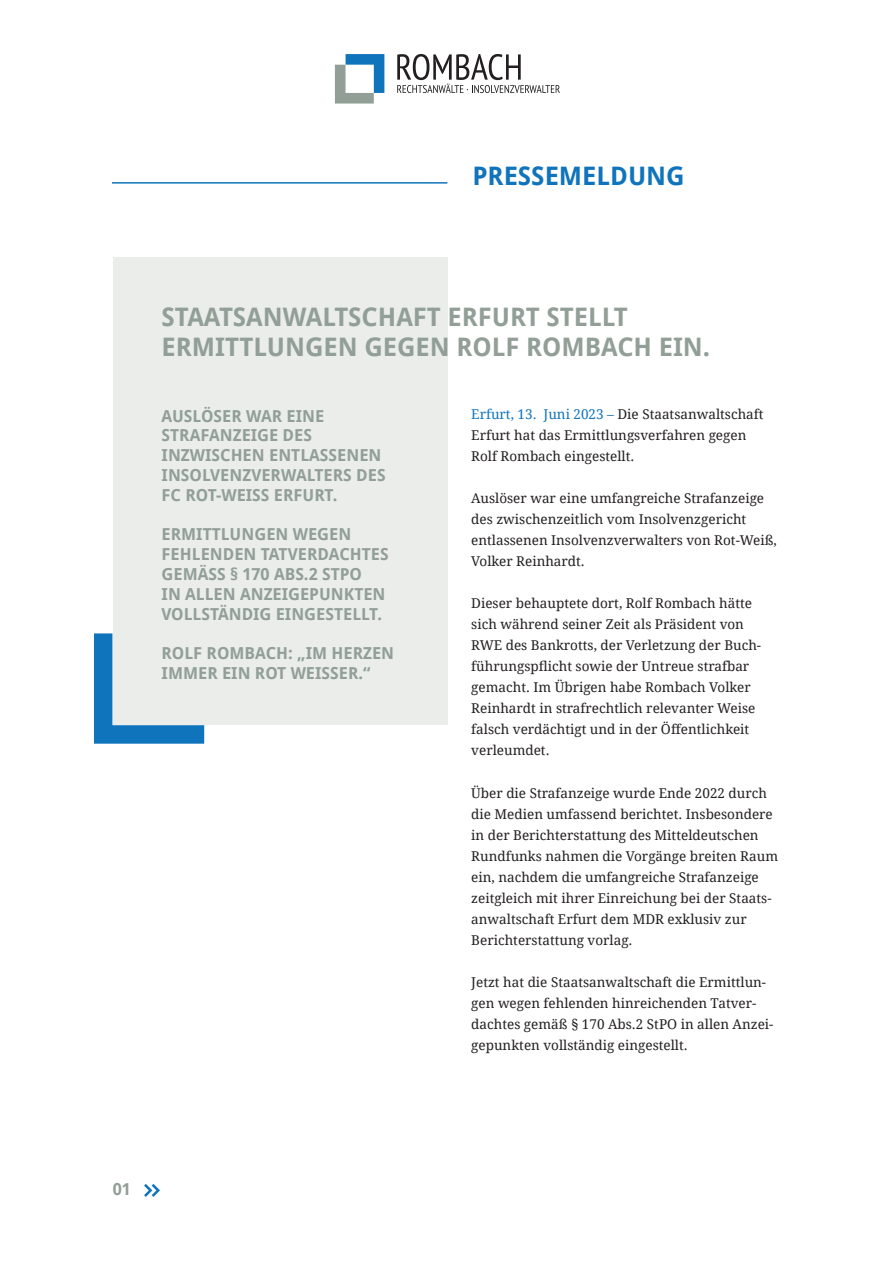
<style>
.page{position:relative;width:893px;height:1263px;background:#fff}
.page>*{position:absolute;margin:0;border:0;box-sizing:border-box;transform-origin:0 0}
.t1{font:700 25.5px/30.6px "Droid Sans";color:#919f97}
.t2{font:700 25.5px "Droid Sans";color:#1074bc}
.t3{font:700 16.5px/19.8px "Droid Sans";color:#919f97}
.t4{font:13.5px/21px "Droid Serif";color:#231f20}
.s1{color:#1074bc}
</style>
<div class="page">
<div style="left:113px;top:257px;width:334px;height:468px;background:#ebedeb"></div>
<svg style="left:335px;top:54px;width:49px;height:50px"></svg>
<svg style="left:397px;top:54px;width:163px;height:39px"></svg>
<svg style="left:94px;top:633px;width:110px;height:111px"></svg>
<hr style="left:112px;top:182px;width:335px;height:2px;background:#1074bc">
<svg style="left:144px;top:1184px;width:16px;height:13px"></svg>
<h1 class="t2" style="left:472px;top:158px;width:214px">PRESSEMELDUNG</h1>
<h1 class="t1" style="left:162px;top:300px;width:550px">STAATSANWALTSCHAFT ERFURT STELLT<br>ERMITTLUNGEN GEGEN ROLF ROMBACH EIN.</h1>
<p class="t3" style="left:162px;top:405px;width:226px">AUSLÖSER WAR EINE<br>STRAFANZEIGE DES<br>INZWISCHEN ENTLASSENEN<br>INSOLVENZVERWALTERS DES<br>FC ROT-WEISS ERFURT.</p>
<p class="t3" style="left:162px;top:524px;width:229px">ERMITTLUNGEN WEGEN<br>FEHLENDEN TATVERDACHTES<br>GEMÄSS § 170 ABS.2 STPO<br>IN ALLEN ANZEIGEPUNKTEN<br>VOLLSTÄNDIG EINGESTELLT.</p>
<p class="t3" style="left:162px;top:643px;width:234px">ROLF ROMBACH: „IM HERZEN<br>IMMER EIN ROT WEISSER.“</p>
<p class="t4" style="left:471px;top:404px;width:294px"><span class="s1">Erfurt, 13. Juni 2023 –</span> Die Staatsanwaltschaft<br>Erfurt hat das Ermittlungsverfahren gegen<br>Rolf Rombach eingestellt.</p>
<p class="t4" style="left:471px;top:488px;width:307px">Auslöser war eine umfangreiche Strafanzeige des zwischenzeitlich vom Insolvenzgericht entlassenen Insolvenzverwalters von Rot-Weiß, Volker Reinhardt.</p>
<p class="t4" style="left:471px;top:593px;width:291px">Dieser behauptete dort, Rolf Rombach hätte sich während seiner Zeit als Präsident von RWE des Bankrotts, der Verletzung der Buch&shy;führungspflicht sowie der Untreue strafbar gemacht. Im Übrigen habe Rombach Volker Reinhardt in strafrechtlich relevanter Weise falsch verdächtigt und in der Öffentlichkeit verleumdet.</p>
<p class="t4" style="left:471px;top:782px;width:308px">Über die Strafanzeige wurde Ende 2022 durch die Medien umfassend berichtet. Insbesondere in der Berichterstattung des Mitteldeutschen Rundfunks nahmen die Vorgänge breiten Raum ein, nachdem die umfangreiche Strafanzeige zeitgleich mit ihrer Einreichung bei der Staats&shy;anwaltschaft Erfurt dem MDR exklusiv zur Berichterstattung vorlag.</p>
<p class="t4" style="left:471px;top:971px;width:304px">Jetzt hat die Staatsanwaltschaft die Ermittlun&shy;gen wegen fehlenden hinreichenden Tatver&shy;dachtes gemäß § 170 Abs.2 StPO in allen Anzei&shy;gepunkten vollständig eingestellt.</p>
<p class="t3" style="left:113px;top:1179px;width:20px">01</p>
</div>
